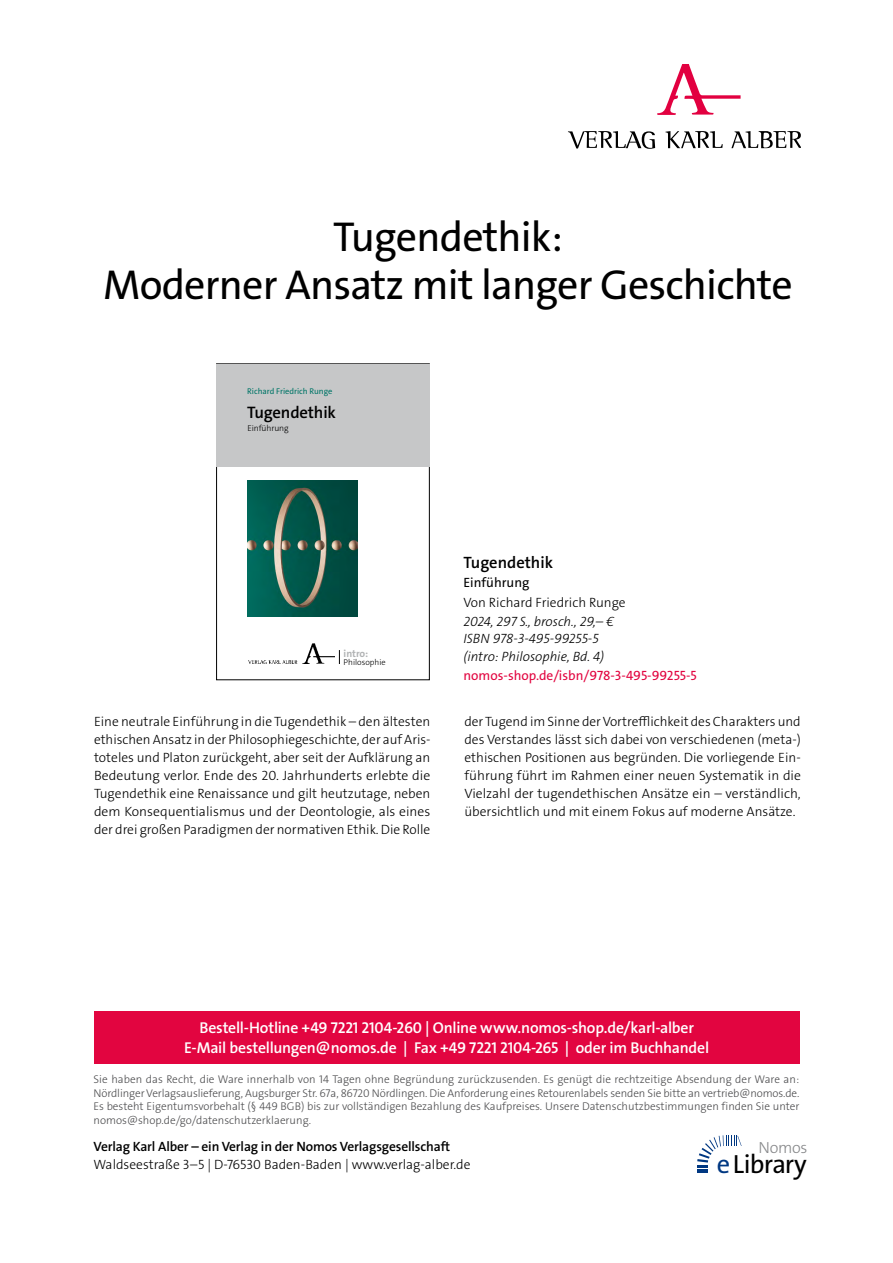
<style>
.page{position:relative;width:893px;height:1263px;background:#fff}
.page>*{position:absolute;margin:0;border:0;box-sizing:border-box;transform-origin:0 0}
.t1{font:42px/48px "The Sans Os F";letter-spacing:-.02em;color:#000;text-align:center}
.t2{font:26.4px "The Sans Os F";letter-spacing:-.03em;color:#000}
.t3{font:600 16.65px "The Sans C5";letter-spacing:-.01em;color:#000}
.t4{font:600 16.5px "The Sans Os F";color:#000}
.t5{font:300 16.2px "The Sans Os F";letter-spacing:-.02em;color:#87888a}
.t6{font:600 15.75px/21px "The Sans Os F";letter-spacing:-.015em;color:#fff;text-align:center}
.t7{font:300 13.5px/18px "The Sans Os F";color:#000;text-align:justify}
.t8{font:italic 300 13.5px/17.2px "The Sans Os F";color:#000}
.t9{font:600 13.5px "The Sans Os F";letter-spacing:-.01em;color:#000}
.t10{font:13.5px "The Sans Os F";color:#e20540}
.t11{font:13.5px "The Sans Os F";color:#000}
.t12{font:300 11.25px/13.5px "The Sans Os F";color:#4b4b4d;text-align:justify}
.t13{font:700 10.35px "The Sans C5";letter-spacing:-.005em;color:#b1b3b4}
.t14{font:300 8.55px "The Sans C5";letter-spacing:-.01em;color:#000}
.t15{font:8.4px "The Sans C5";color:#007567}
.t16{font:300 8.4px "The Sans C5";color:#000}
.s1{color:#003882}
</style>
<div class="page">
<div style="left:94px;top:1011px;width:705px;height:52px;background:#e20540"></div>
<svg style="left:697px;top:1135px;width:45px;height:38px"></svg>
<svg style="left:568px;top:131px;width:87px;height:18px"></svg>
<svg style="left:665px;top:131px;width:58px;height:17px"></svg>
<svg style="left:731px;top:131px;width:70px;height:17px"></svg>
<svg style="left:657px;top:64px;width:84px;height:51px"></svg>
<div style="left:216px;top:364px;width:214px;height:102px;background:#c6c7c8"></div>
<img style="left:248px;top:480px;width:109px;height:136px">
<svg style="left:339px;top:650px;width:1px;height:14px"></svg>
<img style="left:248px;top:644px;width:87px;height:20px">
<h1 class="t1" style="left:103px;top:217px;width:691px">Tugendethik:<br>Moderner Ansatz mit langer Geschichte</h1>
<p class="t15" style="left:247px;top:386px;width:87px">Richard Friedrich Runge</p>
<p class="t3" style="left:247px;top:402px;width:90px">Tugendethik</p>
<p class="t14" style="left:247px;top:423px;width:43px">Einführung</p>
<p class="t13" style="left:344px;top:647px;width:26px">intro:</p>
<p class="t16" style="left:344px;top:656px;width:44px">Philosophie</p>
<p class="t4" style="left:463px;top:552px;width:91px">Tugendethik</p>
<p class="t11" style="left:463px;top:577px;width:67px">Einführung</p>
<p class="t7" style="left:463px;top:593px;width:164px">Von Richard Friedrich Runge</p>
<p class="t8" style="left:463px;top:613px;width:152px">2024, 297 S., brosch., 29,– €<br>ISBN 978-3-495-99255-5 (intro: Philosophie, Bd. 4)</p>
<p class="t10" style="left:463px;top:670px;width:235px">nomos-shop.de/isbn/978-3-495-99255-5</p>
<p class="t7" style="left:94px;top:713px;width:338px">Eine neutrale Einführung in die Tugendethik – den ältesten ethischen Ansatz in der Philosophiegeschichte, der auf Aris&shy;toteles und Platon zurückgeht, aber seit der Aufklärung an Bedeutung verlor. Ende des 20. Jahrhunderts erlebte die Tugendethik eine Renaissance und gilt heutzutage, neben dem Konsequentialismus und der Deontologie, als eines der drei großen Paradigmen der normativen Ethik. Die Rolle</p>
<p class="t7" style="left:464px;top:713px;width:338px">der Tugend im Sinne der Vortrefflichkeit des Charakters und des Verstandes lässt sich dabei von verschiedenen (meta-) ethischen Positionen aus begründen. Die vorliegende Ein&shy;führung führt im Rahmen einer neuen Systematik in die Vielzahl der tugendethischen Ansätze ein – verständlich, übersichtlich und mit einem Fokus auf moderne Ansätze.</p>
<p class="t6" style="left:184px;top:1017px;width:526px">Bestell-Hotline +49 7221 2104-260 | Online www.nomos-shop.de/karl-alber<br>E-Mail bestellungen@nomos.de | Fax +49 7221 2104-265 | oder im Buchhandel</p>
<p class="t12" style="left:94px;top:1073px;width:707px">Sie haben das Recht, die Ware innerhalb von 14 Tagen ohne Begründung zurückzusenden. Es genügt die rechtzeitige Absendung der Ware an:<br>Nördlinger Verlagsauslieferung, Augsburger Str. 67a, 86720 Nördlingen. Die Anforderung eines Retourenlabels senden Sie bitte an vertrieb@nomos.de.<br>Es besteht Eigentumsvorbehalt (§ 449 BGB) bis zur vollständigen Bezahlung des Kaufpreises. Unsere Datenschutzbestimmungen finden Sie unter nomos@shop.de/go/datenschutzerklaerung.</p>
<p class="t9" style="left:94px;top:1138px;width:358px">Verlag Karl Alber – ein Verlag in der Nomos Verlagsgesellschaft</p>
<p class="t7" style="left:94px;top:1156px;width:378px">Waldseestraße 3–5 | D-76530 Baden-Baden | www.verlag-alber.de</p>
<h2 class="t2" style="left:717px;top:1153px;width:91px"><span class="s1">e</span>Library</h2>
<p class="t5" style="left:758px;top:1137px;width:51px">Nomos</p>
</div>
